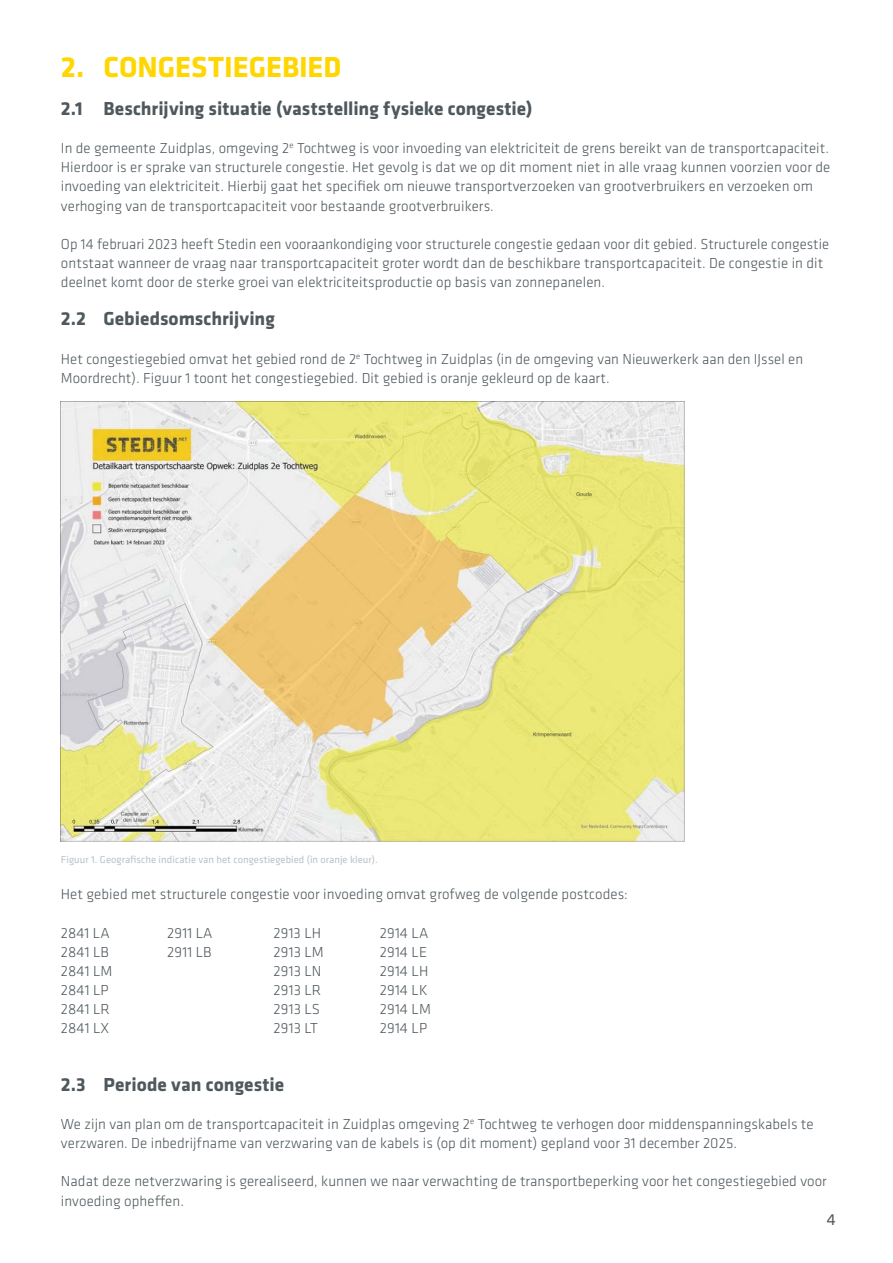
<style>
.page{position:relative;width:893px;height:1263px;background:#fff}
.page>*{position:absolute;margin:0;border:0;box-sizing:border-box;transform-origin:0 0}
.t1{font:700 30px "Klavika";color:#ffd600}
.t2{font:700 19.5px "Klavika";color:#4e585d}
.t3{font:16.5px "Klavika";color:#4e585d}
.t4{font:300 15px/19.2px "Klavika";letter-spacing:.005em;color:#4e585d}
.t5{font:10.5px "Klavika";letter-spacing:.005em;color:#b7c2c9}
</style>
<div class="page">
<img style="left:61px;top:401px;width:623px;height:441px">
<h1 class="t1" style="left:61px;top:50px;width:282px">2. CONGESTIEGEBIED</h1>
<h2 class="t2" style="left:61px;top:98px;width:473px">2.1 Beschrijving situatie (vaststelling fysieke congestie)</h2>
<p class="t4" style="left:61px;top:139px;width:771px">In de gemeente Zuidplas, omgeving 2<sup>e</sup> Tochtweg is voor invoeding van elektriciteit de grens bereikt van de transportcapaciteit.<br>Hierdoor is er sprake van structurele congestie. Het gevolg is dat we op dit moment niet in alle vraag kunnen voorzien voor de invoeding van elektriciteit. Hierbij gaat het specifiek om nieuwe transportverzoeken van grootverbruikers en verzoeken om verhoging van de transportcapaciteit voor bestaande grootverbruikers.</p>
<p class="t4" style="left:61px;top:234px;width:770px">Op 14 februari 2023 heeft Stedin een vooraankondiging voor structurele congestie gedaan voor dit gebied. Structurele congestie ontstaat wanneer de vraag naar transportcapaciteit groter wordt dan de beschikbare transportcapaciteit. De congestie in dit deelnet komt door de sterke groei van elektriciteitsproductie op basis van zonnepanelen.</p>
<h2 class="t2" style="left:61px;top:308px;width:215px">2.2 Gebiedsomschrijving</h2>
<p class="t4" style="left:61px;top:349px;width:744px">Het congestiegebied omvat het gebied rond de 2<sup>e</sup> Tochtweg in Zuidplas (in de omgeving van Nieuwerkerk aan den IJssel en<br>Moordrecht). Figuur 1 toont het congestiegebied. Dit gebied is oranje gekleurd op de kaart.</p>
<p class="t5" style="left:61px;top:853px;width:318px">Figuur 1. Geografische indicatie van het congestiegebied (in oranje kleur).</p>
<p class="t4" style="left:61px;top:885px;width:568px">Het gebied met structurele congestie voor invoeding omvat grofweg de volgende postcodes:</p>
<p class="t4" style="left:61px;top:923px;width:50px">2841 LA</p>
<p class="t4" style="left:167px;top:923px;width:47px">2911 LA</p>
<p class="t4" style="left:274px;top:923px;width:49px">2913 LH</p>
<p class="t4" style="left:380px;top:923px;width:50px">2914 LA</p>
<p class="t4" style="left:61px;top:942px;width:49px">2841 LB</p>
<p class="t4" style="left:167px;top:942px;width:46px">2911 LB</p>
<p class="t4" style="left:274px;top:942px;width:52px">2913 LM</p>
<p class="t4" style="left:380px;top:942px;width:49px">2914 LE</p>
<p class="t4" style="left:61px;top:962px;width:53px">2841 LM</p>
<p class="t4" style="left:274px;top:962px;width:49px">2913 LN</p>
<p class="t4" style="left:380px;top:962px;width:50px">2914 LH</p>
<p class="t4" style="left:61px;top:981px;width:49px">2841 LP</p>
<p class="t4" style="left:274px;top:981px;width:49px">2913 LR</p>
<p class="t4" style="left:380px;top:981px;width:49px">2914 LK</p>
<p class="t4" style="left:61px;top:1000px;width:50px">2841 LR</p>
<p class="t4" style="left:274px;top:1000px;width:48px">2913 LS</p>
<p class="t4" style="left:380px;top:1000px;width:53px">2914 LM</p>
<p class="t4" style="left:61px;top:1019px;width:50px">2841 LX</p>
<p class="t4" style="left:274px;top:1019px;width:46px">2913 LT</p>
<p class="t4" style="left:380px;top:1019px;width:49px">2914 LP</p>
<h2 class="t2" style="left:61px;top:1074px;width:225px">2.3 Periode van congestie</h2>
<p class="t4" style="left:61px;top:1115px;width:754px">We zijn van plan om de transportcapaciteit in Zuidplas omgeving 2<sup>e</sup> Tochtweg te verhogen door middenspanningskabels te verzwaren. De inbedrijfname van verzwaring van de kabels is (op dit moment) gepland voor 31 december 2025.</p>
<p class="t4" style="left:61px;top:1172px;width:767px">Nadat deze netverzwaring is gerealiseerd, kunnen we naar verwachting de transportbeperking voor het congestiegebied voor invoeding opheffen.</p>
<p class="t3" style="left:827px;top:1210px;width:10px">4</p>
</div>
